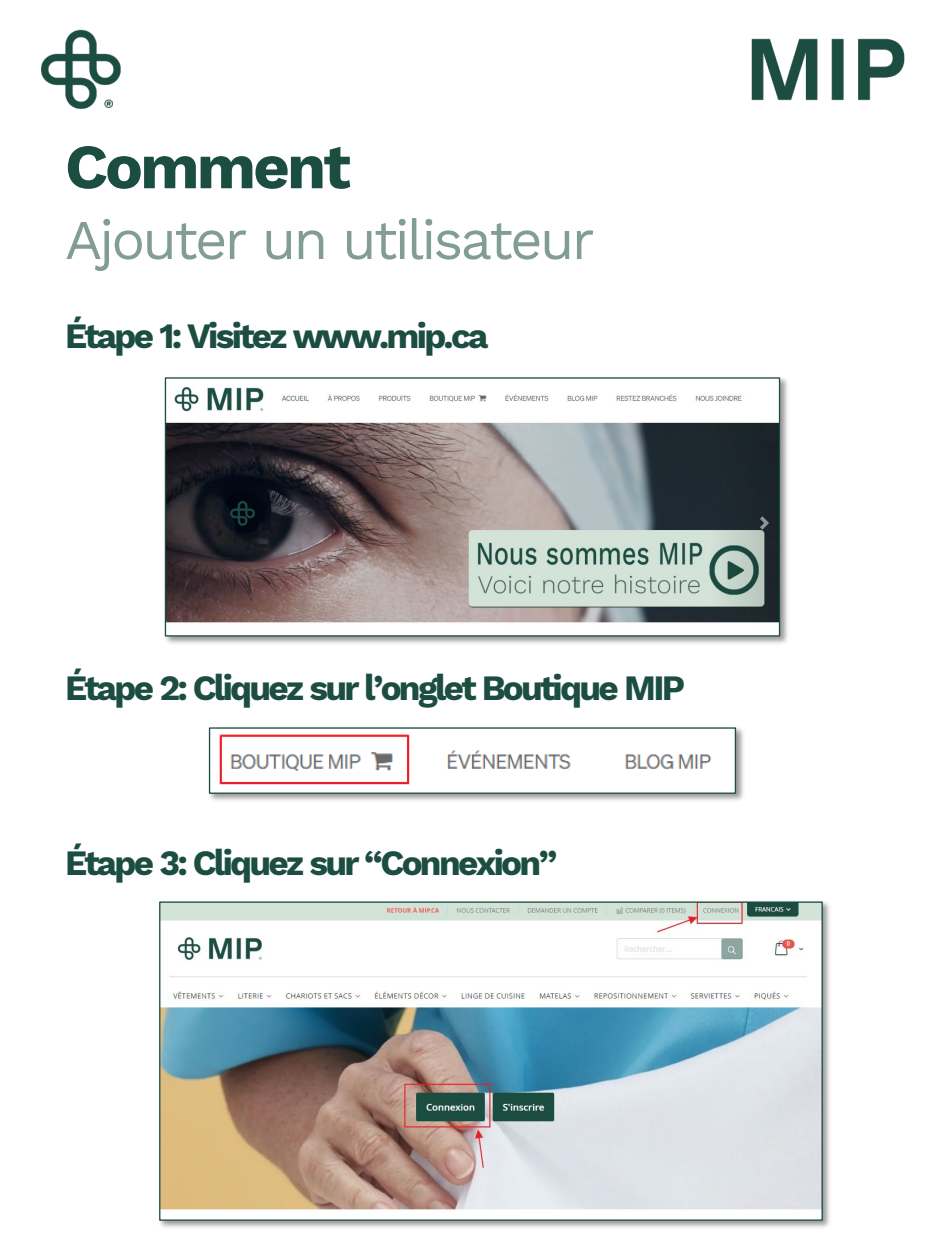
<style>
.page{position:relative;width:945px;height:1260px;background:#fff}
.page>*{position:absolute;margin:0;border:0;box-sizing:border-box;transform-origin:0 0}
.t1{font:700 63px "Work Sans";letter-spacing:-.045em;color:#1c4d41}
.t2{font:56px "Work Sans";letter-spacing:-.05em;color:#829d91}
.t3{font:700 35px "Work Sans";letter-spacing:-.075em;color:#1c4d41}
</style>
<div class="page">
<img style="left:41px;top:29px;width:80px;height:81px">
<img style="left:751px;top:38px;width:154px;height:63px">
<img style="left:164px;top:377px;width:624px;height:267px">
<img style="left:167px;top:379px;width:611px;height:256px">
<div style="left:165px;top:377px;width:615px;height:260px;border:1px solid #1c4d41"></div>
<img style="left:208px;top:727px;width:536px;height:74px">
<img style="left:211px;top:729px;width:523px;height:63px">
<div style="left:209px;top:727px;width:527px;height:67px;border:1px solid #1c4d41"></div>
<img style="left:160px;top:902px;width:670px;height:326px">
<img style="left:161px;top:903px;width:660px;height:316px">
<p class="t1" style="left:65px;top:119px;width:287px">Comment</p>
<p class="t2" style="left:65px;top:197px;width:531px">Ajouter un utilisateur</p>
<p class="t3" style="left:65px;top:309px;width:425px">Étape 1: Visitez www.mip.ca</p>
<p class="t3" style="left:65px;top:662px;width:622px">Étape 2: Cliquez sur l’onglet Boutique MIP</p>
<p class="t3" style="left:65px;top:836px;width:494px">Étape 3: Cliquez sur “Connexion”</p>
</div>
